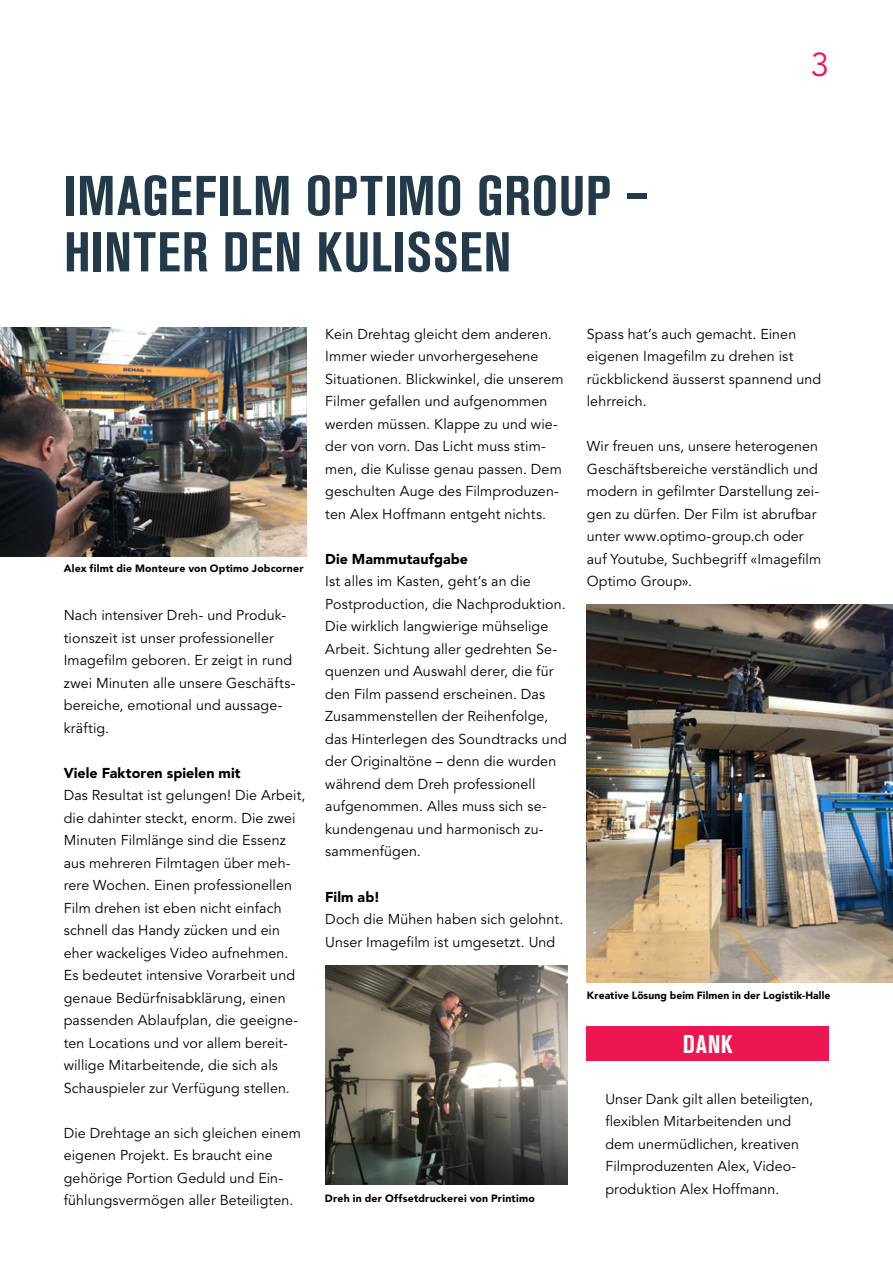
<style>
.page{position:relative;width:893px;height:1263px;background:#fff}
.page>*{position:absolute;margin:0;border:0;box-sizing:border-box;transform-origin:0 0}
.t1{font:700 condensed 55.5px/56.2px "Akzidenz Grotesk Pro";letter-spacing:.015em;color:#223a4a}
.t2{font:33px "Avenir LT Std";color:#ed1651}
.t3{font:700 condensed 25.5px "Akzidenz Grotesk Pro";color:#fff}
.t4{font:14.25px/22.5px "Avenir LT Std";letter-spacing:.01em;color:#000}
.t5{font:900 14.25px "Avenir LT Std";letter-spacing:.005em;color:#000}
.t6{font:900 10.5px "Avenir LT Std";letter-spacing:.015em;color:#000}
</style>
<div class="page">
<div style="left:586px;top:1026px;width:243px;height:35px;background:#ed1651"></div>
<img style="left:587px;top:605px;width:306px;height:377px">
<img style="left:325px;top:966px;width:243px;height:218px">
<img style="left:0;top:328px;width:306px;height:228px">
<h1 class="t1" style="left:64px;top:167px;width:586px">IMAGEFILM OPTIMO GROUP –<br>HINTER DEN KULISSEN</h1>
<h2 class="t2" style="left:811px;top:46px;width:20px">3</h2>
<p class="t6" style="left:64px;top:562px;width:241px">Alex filmt die Monteure von Optimo Jobcorner</p>
<p class="t4" style="left:64px;top:604px;width:233px">Nach intensiver Dreh- und Produk&shy;tionszeit ist unser professioneller<br>Imagefilm geboren. Er zeigt in rund zwei Minuten alle unsere Geschäfts&shy;bereiche, emotional und aussage&shy;kräftig.</p>
<p class="t5" style="left:64px;top:764px;width:178px">Viele Faktoren spielen mit</p>
<p class="t4" style="left:64px;top:784px;width:243px">Das Resultat ist gelungen! Die Arbeit, die dahinter steckt, enorm. Die zwei Minuten Filmlänge sind die Essenz aus mehreren Filmtagen über meh&shy;rere Wochen. Einen professionellen Film drehen ist eben nicht einfach schnell das Handy zücken und ein eher wackeliges Video aufnehmen.<br>Es bedeutet intensive Vorarbeit und genaue Bedürfnisabklärung, einen passenden Ablaufplan, die geeigne&shy;ten Locations und vor allem bereit&shy;willige Mitarbeitende, die sich als Schauspieler zur Verfügung stellen.</p>
<p class="t4" style="left:64px;top:1122px;width:239px">Die Drehtage an sich gleichen einem eigenen Projekt. Es braucht eine gehörige Portion Geduld und Ein&shy;fühlungsvermögen aller Beteiligten.</p>
<p class="t4" style="left:325px;top:323px;width:240px">Kein Drehtag gleicht dem anderen.<br>Immer wieder unvorhergesehene Situationen. Blickwinkel, die unserem Filmer gefallen und aufgenommen werden müssen. Klappe zu und wie&shy;der von vorn. Das Licht muss stim&shy;men, die Kulisse genau passen. Dem geschulten Auge des Filmproduzen&shy;ten Alex Hoffmann entgeht nichts.</p>
<p class="t5" style="left:325px;top:550px;width:144px">Die Mammutaufgabe</p>
<p class="t4" style="left:325px;top:571px;width:243px">Ist alles im Kasten, geht’s an die Postproduction, die Nachproduktion.<br>Die wirklich langwierige mühselige Arbeit. Sichtung aller gedrehten Se&shy;quenzen und Auswahl derer, die für den Film passend erscheinen. Das Zusammenstellen der Reihenfolge, das Hinterlegen des Soundtracks und der Originaltöne – denn die wurden während dem Dreh professionell aufgenommen. Alles muss sich se&shy;kundengenau und harmonisch zu&shy;sammenfügen.</p>
<p class="t5" style="left:325px;top:888px;width:56px">Film ab!</p>
<p class="t4" style="left:325px;top:908px;width:240px">Doch die Mühen haben sich gelohnt.<br>Unser Imagefilm ist umgesetzt. Und</p>
<p class="t6" style="left:325px;top:1191px;width:211px">Dreh in der Offsetdruckerei von Printimo</p>
<p class="t4" style="left:587px;top:323px;width:236px">Spass hat’s auch gemacht. Einen eigenen Imagefilm zu drehen ist rückblickend äusserst spannend und lehrreich.</p>
<p class="t4" style="left:587px;top:436px;width:236px">Wir freuen uns, unsere heterogenen Geschäftsbereiche verständlich und modern in gefilmter Darstellung zei&shy;gen zu dürfen. Der Film ist abrufbar unter www.optimo-group.ch oder auf Youtube, Suchbegriff «Imagefilm Optimo Group».</p>
<p class="t6" style="left:587px;top:989px;width:245px">Kreative Lösung beim Filmen in der Logistik-Halle</p>
<h3 class="t3" style="left:683px;top:1027px;width:51px">DANK</h3>
<p class="t4" style="left:605px;top:1088px;width:209px">Unser Dank gilt allen beteiligten, flexiblen Mitarbeitenden und dem unermüdlichen, kreativen<br>Filmproduzenten Alex, Video&shy;produktion Alex Hoffmann.</p>
</div>
